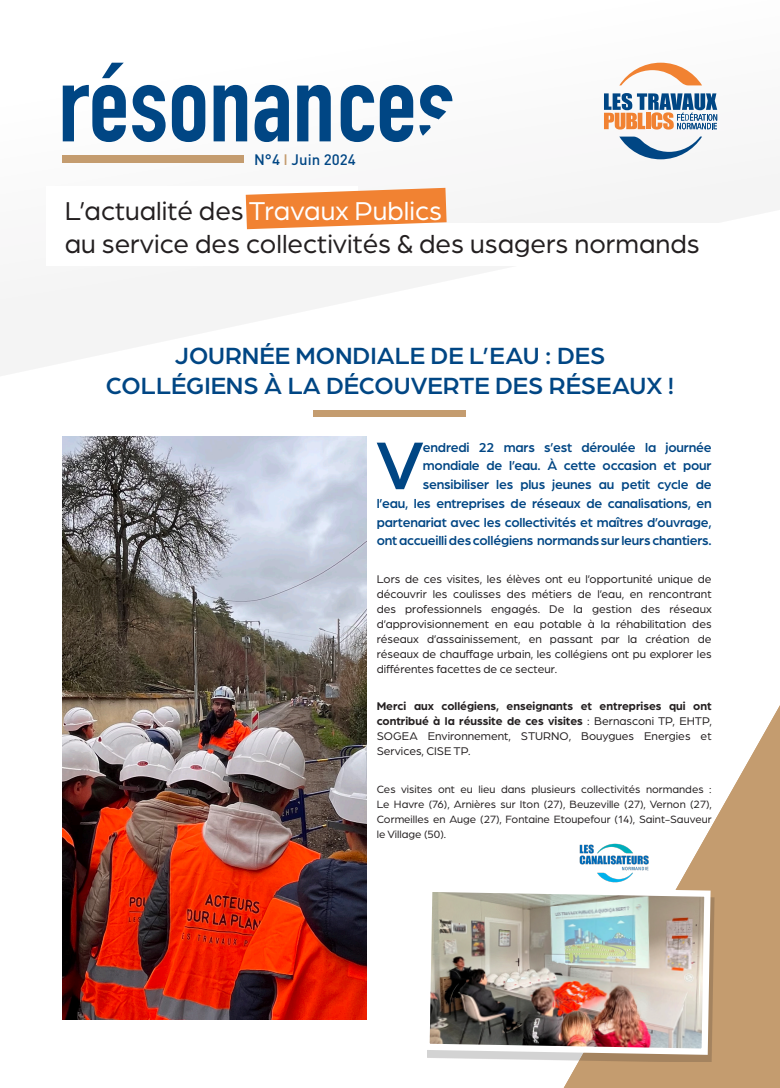
<style>
.page{position:relative;width:780px;height:1088px;background:#fff}
.page>*{position:absolute;margin:0;border:0;box-sizing:border-box;transform-origin:0 0}
.t1{font:500 71.62px "Arboria";color:#004684}
.t2{font:27.5px/33px "Arboria";color:#231f20}
.t3{font:500 25px "Arboria";color:#004684}
.t4{font:500 15px "DIN";color:#004684}
.t5{font:500 13.75px/18.8px "Arboria";letter-spacing:-.015em;color:#004684;text-align:right}
.t6{font:11.88px/15px "Arboria";color:#231f20;text-align:justify}
.t7{font:700 11.88px/15px "Arboria";color:#231f20;text-align:justify}
.t8{font:11.25px/15px "Arboria";color:#231f20;text-align:justify}
.s1{color:#c49c6f}
.s2{color:#fff}
.s3{font-weight:400}
</style>
<div class="page">
<svg style="left:0;top:62px;width:780px;height:314px"></svg>
<svg style="left:63px;top:63px;width:63px;height:79px"></svg>
<svg style="left:132px;top:85px;width:34px;height:57px"></svg>
<svg style="left:172px;top:85px;width:33px;height:57px"></svg>
<svg style="left:213px;top:85px;width:34px;height:56px"></svg>
<svg style="left:254px;top:85px;width:35px;height:57px"></svg>
<svg style="left:297px;top:85px;width:34px;height:56px"></svg>
<svg style="left:340px;top:85px;width:34px;height:57px"></svg>
<svg style="left:380px;top:85px;width:33px;height:57px"></svg>
<svg style="left:420px;top:85px;width:32px;height:34px"></svg>
<svg style="left:419px;top:125px;width:11px;height:11px"></svg>
<div style="left:63px;top:155px;width:181px;height:8px;background:#c49c6f"></div>
<div style="left:46px;top:223px;width:671px;height:42px;background:#fff"></div>
<div style="left:46px;top:186px;width:311px;height:53px;background:#fff"></div>
<svg style="left:246px;top:188px;width:200px;height:41px;background:#f39653"></svg>
<svg style="left:619px;top:63px;width:83px;height:22px"></svg>
<svg style="left:604px;top:93px;width:113px;height:37px"></svg>
<svg style="left:619px;top:137px;width:83px;height:22px"></svg>
<svg style="left:563px;top:705px;width:217px;height:383px"></svg>
<img style="left:63px;top:437px;width:304px;height:582px">
<div style="left:427px;top:893px;width:287px;height:169px;background:#231f20;opacity:.2"></div>
<img style="left:427px;top:882px;width:286px;height:176px">
<div style="left:314px;top:410px;width:152px;height:7px;background:#c49c6f"></div>
<p class="t4" style="left:254px;top:150px;width:103px">N°4 <span class="s1">I</span> Juin 2024</p>
<h2 class="t2" style="left:65px;top:193px;width:636px">L’actualité des <span class="s2">Travaux Publics<br></span>au service des collectivités &amp; des usagers normands</h2>
<p class="t3" style="left:175px;top:339px;width:432px">JOURNÉE MONDIALE DE L’EAU : DES</p>
<p class="t3" style="left:106px;top:369px;width:570px">COLLÉGIENS À LA DÉCOUVERTE DES RÉSEAUX !</p>
<p class="t5" style="left:376px;top:437px;width:336px">endredi 22 mars s’est déroulée la journée mondiale de l’eau. À cette occasion et pour sensibiliser les plus jeunes au petit cycle de<br>l’eau, les entreprises de réseaux de canalisations, en partenariat avec les collectivités et maîtres d’ouvrage, ont accueilli des collégiens normands sur leurs chantiers.</p>
<p class="t6" style="left:376px;top:571px;width:336px">Lors de ces visites, les élèves ont eu l’opportunité unique de découvrir les coulisses des métiers de l’eau, en rencontrant des professionnels engagés. De la gestion des réseaux d’approvisionnement en eau potable à la réhabilitation des réseaux d’assainissement, en passant par la création de réseaux de chauffage urbain, les collégiens ont pu explorer les différentes facettes de ce secteur.</p>
<p class="t7" style="left:376px;top:698px;width:336px">Merci aux collégiens, enseignants et entreprises qui ont contribué à la réussite de ces visites <span class="s3">: Bernasconi TP, EHTP, SOGEA Environnement, STURNO, Bouygues Energies et Services, CISE TP.</span></p>
<p class="t8" style="left:376px;top:781px;width:336px">Ces visites ont eu lieu dans plusieurs collectivités normandes :<br>Le Havre (76), Arnières sur Iton (27), Beuzeville (27), Vernon (27), Cormeilles en Auge (27), Fontaine Etoupefour (14), Saint-Sauveur le Village (50).</p>
<p class="t1" style="left:376px;top:417px;width:50px">V</p>
</div>
